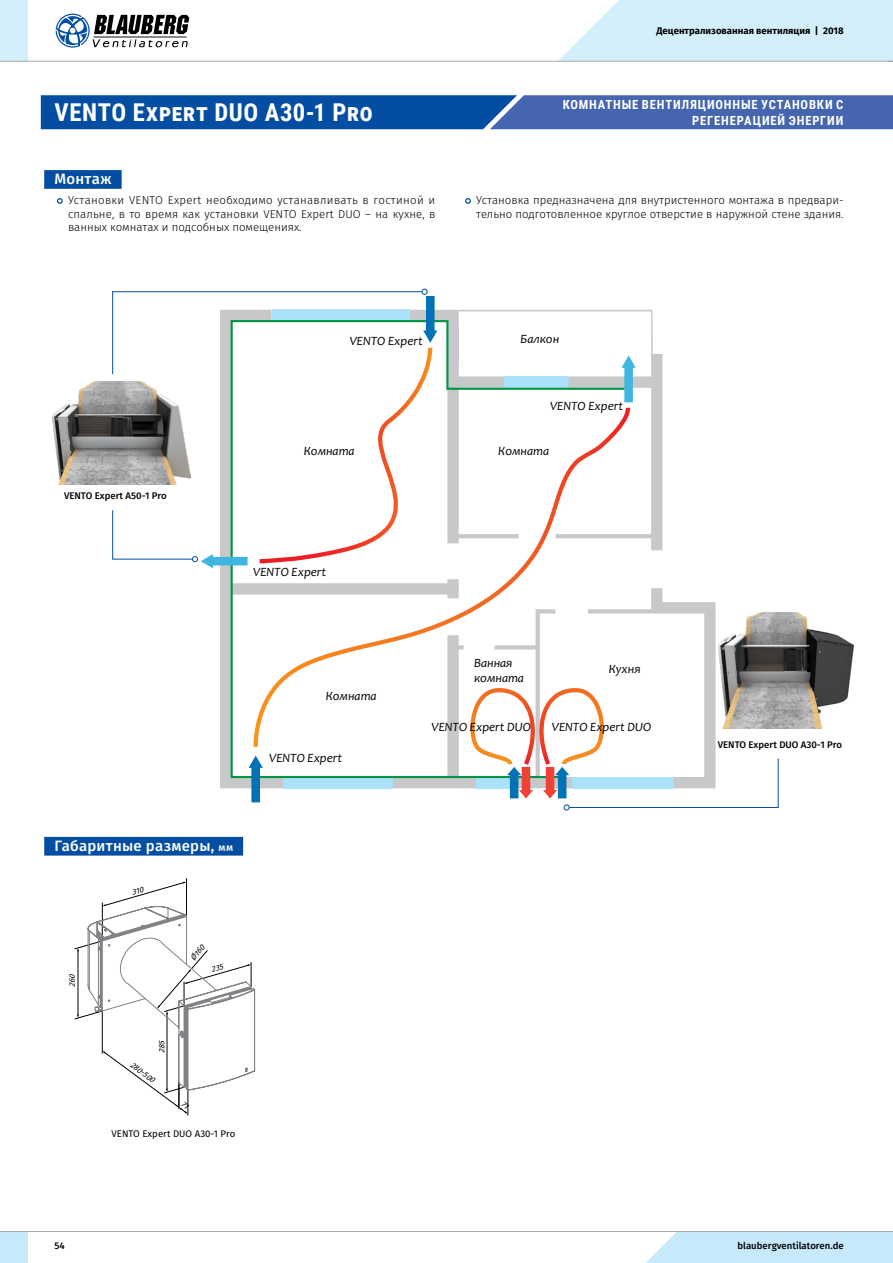
<style>
.page{position:relative;width:893px;height:1263px;background:#fff}
.page>*{position:absolute;margin:0;border:0;box-sizing:border-box;transform-origin:0 0}
.t1{font:700 24.6px "Roboto Condensed";letter-spacing:.025em;color:#fff}
.t2{font:500 15px "Fira Sans";letter-spacing:.015em;color:#fff}
.t3{font:italic 12.75px/15.3px "Candara";color:#000}
.t4{font:700 12.6px/15.3px "Roboto Condensed";letter-spacing:.065em;color:#fff;text-align:right}
.t5{font:300 11.4px/13.6px "Fira Sans";color:#000;text-align:justify}
.t6{font:500 9.6px "Fira Sans";color:#000}
.t7{font:700 9.6px "Fira Sans";color:#000}
.t8{font:9.6px "Fira Sans";color:#000}
.t9{font:italic 7.95px "Fira Sans";color:#000}
.s1{font-size:10.5px}
</style>
<div class="page">
<div style="left:44px;top:170px;width:78px;height:19px;background:#034ea2"></div>
<svg style="left:57px;top:198px;width:6px;height:6px"></svg>
<svg style="left:465px;top:198px;width:6px;height:6px"></svg>
<div style="left:220px;top:310px;width:63px;height:478px;background:#c7c8ca"></div>
<div style="left:283px;top:777px;width:110px;height:11px;background:#abe1fa"></div>
<svg style="left:519px;top:310px;width:143px;height:240px"></svg>
<svg style="left:626px;top:355px;width:10px;height:47px"></svg>
<svg style="left:249px;top:780px;width:14px;height:22px"></svg>
<svg style="left:230px;top:319px;width:396px;height:461px"></svg>
<svg style="left:41px;top:95px;width:852px;height:34px;background:#245ba9"></svg>
<div style="left:44px;top:837px;width:199px;height:18px;background:#034ea2"></div>
<hr style="left:186px;top:879px;width:1px;height:36px;background:#000">
<img style="left:780px;top:612px;width:74px;height:116px">
<img style="left:53px;top:381px;width:138px;height:103px">
<svg style="left:112px;top:509px;width:136px;height:59px"></svg>
<hr style="left:112px;top:291px;width:1px;height:83px;background:#034ea2">
<hr style="left:112px;top:291px;width:315px;height:1px;background:#034ea2">
<svg style="left:393px;top:588px;width:387px;height:222px"></svg>
<svg style="left:255px;top:289px;width:264px;height:277px"></svg>
<div style="left:646px;top:1232px;width:247px;height:31px;background:#c6eafb"></div>
<div style="left:0;top:1231px;width:27px;height:32px;background:#c6eafb"></div>
<hr style="left:0;top:1231px;width:893px;height:1px;background:#a7a9ac">
<div style="left:0;top:0;width:27px;height:61px;background:#d3effc"></div>
<svg style="left:56px;top:14px;width:133px;height:34px"></svg>
<hr style="left:0;top:61px;width:893px;height:1px;background:#a7a9ac">
<svg style="left:558px;top:0;width:335px;height:62px;background:#d6effa"></svg>
<svg style="left:74px;top:882px;width:181px;height:233px"></svg>
<h1 class="t1" style="left:54px;top:95px;width:320px">VENTO Expert DUO A30-1 Pro</h1>
<p class="t7" style="left:656px;top:24px;width:189px">Децентрализованная вентиляция | 2018</p>
<p class="t4" style="left:563px;top:97px;width:282px">КОМНАТНЫЕ ВЕНТИЛЯЦИОННЫЕ УСТАНОВКИ С<br>РЕГЕНЕРАЦИЕЙ ЭНЕРГИИ</p>
<h2 class="t2" style="left:54px;top:168px;width:59px">Монтаж</h2>
<p class="t5" style="left:68px;top:194px;width:369px">Установки VENTO Expert необходимо устанавливать в гостиной и спальне, в то время как установки VENTO Expert DUO – на кухне, в ванных комнатах и подсобных помещениях.</p>
<p class="t5" style="left:476px;top:194px;width:369px">Установка предназначена для внутристенного монтажа в предвари&shy;тельно подготовленное круглое отверстие в наружной стене здания.</p>
<p class="t3" style="left:350px;top:333px;width:75px">VENTO Expert</p>
<p class="t3" style="left:521px;top:331px;width:40px">Балкон</p>
<p class="t3" style="left:550px;top:398px;width:75px">VENTO Expert</p>
<p class="t6" style="left:64px;top:489px;width:104px">VENTO Expert A50-1 Pro</p>
<p class="t3" style="left:304px;top:443px;width:52px">Комната</p>
<p class="t3" style="left:498px;top:443px;width:52px">Комната</p>
<p class="t3" style="left:253px;top:564px;width:75px">VENTO Expert</p>
<h2 class="t2" style="left:54px;top:835px;width:180px">Габаритные размеры, <span class="s1">мм</span></h2>
<p class="t3" style="left:326px;top:688px;width:52px">Комната</p>
<p class="t3" style="left:269px;top:750px;width:75px">VENTO Expert</p>
<p class="t3" style="left:474px;top:655px;width:51px">Ванная комната</p>
<p class="t3" style="left:609px;top:661px;width:33px">Кухня</p>
<p class="t3" style="left:432px;top:719px;width:101px">VENTO Expert DUO</p>
<p class="t3" style="left:552px;top:719px;width:101px">VENTO Expert DUO</p>
<p class="t9" style="left:66px;top:987px;width:17px;rotate:-90deg">260</p>
<p class="t9" style="left:187px;top:956px;width:19px;rotate:-49deg">Ø160</p>
<p class="t9" style="left:156px;top:1053px;width:17px;rotate:-90deg">285</p>
<p class="t9" style="left:135px;top:1059px;width:30px;rotate:38deg">280-500</p>
<p class="t8" style="left:112px;top:1127px;width:125px">VENTO Expert DUO A30-1 Pro</p>
<p class="t6" style="left:718px;top:738px;width:126px">VENTO Expert DUO A30-1 Pro</p>
<p class="t6" style="left:54px;top:1239px;width:12px">54</p>
<p class="t6" style="left:737px;top:1239px;width:108px">blaubergventilatoren.de</p>
</div>
